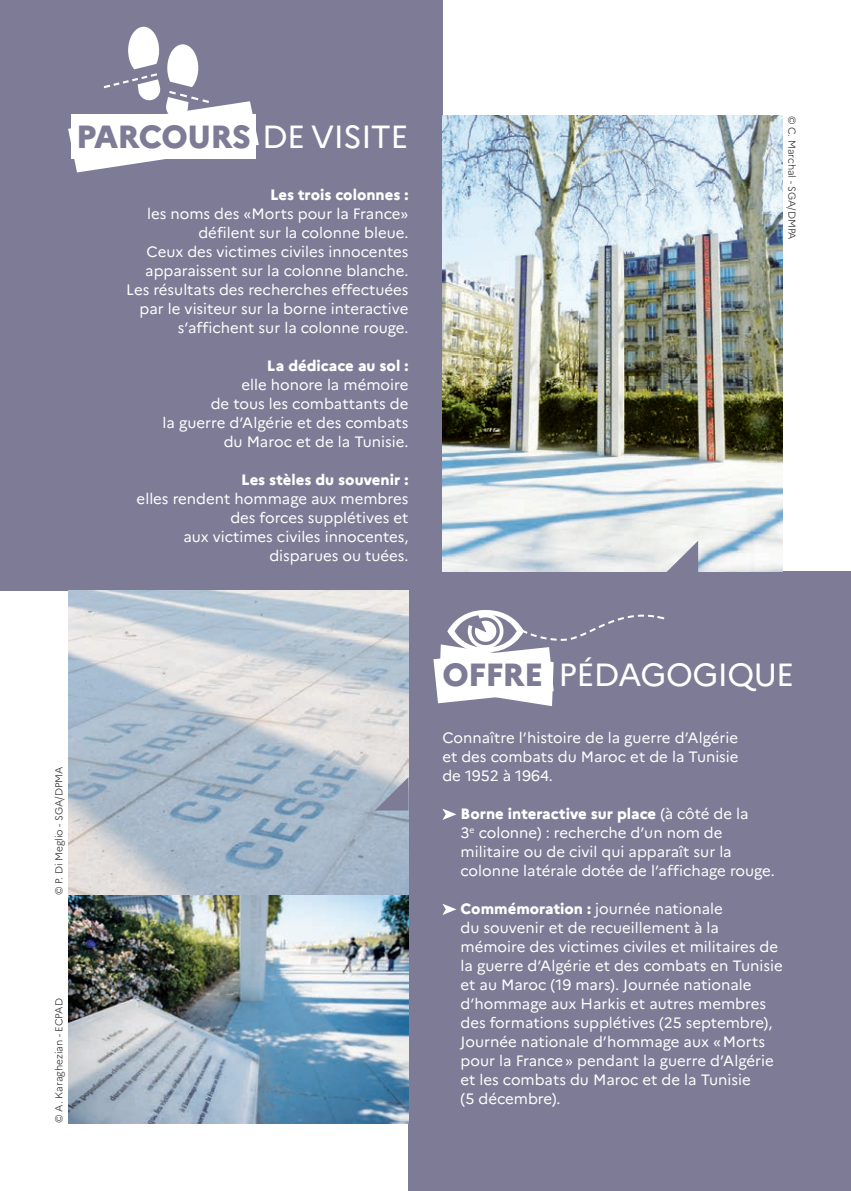
<style>
.page{position:relative;width:851px;height:1191px;background:#fff}
.page>*{position:absolute;margin:0;border:0;box-sizing:border-box;transform-origin:0 0}
.t1{font:800 32px "Marianne";letter-spacing:-.02em;color:#7d7b95}
.t2{font:32px "Marianne";letter-spacing:-.02em;color:#fff}
.Texte{font:15px/19px "Marianne";color:#fff}
.Texte_drapeau{font:15px/19px "Marianne";color:#fff;text-align:right}
.Texte_drapeau-2{font:800 15px "Marianne";color:#fff}
.Crédits_photos{font:300 10px "Marianne";color:#231f20}
.s1{font-weight:400;color:#fff}
.s2{font-weight:800}
.s3{font-weight:800;color:#7d7b95}
</style>
<div class="page">
<div style="left:0;top:0;width:442px;height:591px;background:#7d7b95"></div>
<div style="left:408px;top:572px;width:442px;height:619px;background:#7d7b95"></div>
<img style="left:442px;top:116px;width:340px;height:456px">
<svg style="left:68px;top:27px;width:191px;height:145px"></svg>
<img style="left:68px;top:591px;width:340px;height:532px">
<svg style="left:664px;top:541px;width:34px;height:31px"></svg>
<svg style="left:374px;top:777px;width:34px;height:33px"></svg>
<svg style="left:433px;top:610px;width:231px;height:96px"></svg>
<svg style="left:442px;top:808px;width:14px;height:12px"></svg>
<svg style="left:442px;top:903px;width:14px;height:12px"></svg>
<p class="t1" style="left:76px;top:117px;width:334px">PARCOURS <span class="s1">DE VISITE</span></p>
<p class="Texte_drapeau-2" style="left:270px;top:186px;width:140px">Les trois colonnes :</p>
<p class="Texte_drapeau" style="left:126px;top:204px;width:284px">les noms des «Morts pour la France» défilent sur la colonne bleue.<br>Ceux des victimes civiles innocentes apparaissent sur la colonne blanche.<br>Les résultats des recherches effectuées par le visiteur sur la borne interactive s’affichent sur la colonne rouge.</p>
<p class="Texte_drapeau" style="left:162px;top:356px;width:247px"><span class="s2">La dédicace au sol :<br></span>elle honore la mémoire<br>de tous les combattants de<br>la guerre d’Algérie et des combats du Maroc et de la Tunisie.</p>
<p class="Texte_drapeau" style="left:137px;top:470px;width:273px"><span class="s2">Les stèles du souvenir :<br></span>elles rendent hommage aux membres des forces supplétives et<br>aux victimes civiles innocentes, disparues ou tuées.</p>
<p class="Crédits_photos" style="left:798px;top:116px;width:125px;rotate:90deg">© C. Marchal - SGA/DMPA</p>
<p class="Crédits_photos" style="left:53px;top:895px;width:130px;rotate:-90deg">© P. Di Meglio - SGA/DPMA</p>
<p class="Crédits_photos" style="left:53px;top:1123px;width:126px;rotate:-90deg">© A. Karaghezian - ECPAD</p>
<p class="t2" style="left:442px;top:655px;width:353px"><span class="s3">OFFRE</span> PÉDAGOGIQUE</p>
<p class="Texte" style="left:442px;top:728px;width:298px;text-align:justify">Connaître l’histoire de la guerre d’Algérie et des combats du Maroc et de la Tunisie de 1952 à 1964.</p>
<p class="Texte" style="left:460px;top:804px;width:316px"><span class="s2">Borne interactive sur place</span> (à côté de la<br>3<sup>e</sup> colonne) : recherche d’un nom de militaire ou de civil qui apparaît sur la colonne latérale dotée de l’affichage rouge.</p>
<p class="Texte" style="left:460px;top:899px;width:323px"><span class="s2">Commémoration :</span> journée nationale<br>du souvenir et de recueillement à la mémoire des victimes civiles et militaires de la guerre d’Algérie et des combats en Tunisie et au Maroc (19 mars). Journée nationale d’hommage aux Harkis et autres membres des formations supplétives (25 septembre), Journée nationale d’hommage aux «Morts pour la France» pendant la guerre d’Algérie et les combats du Maroc et de la Tunisie<br>(5 décembre).</p>
</div>
